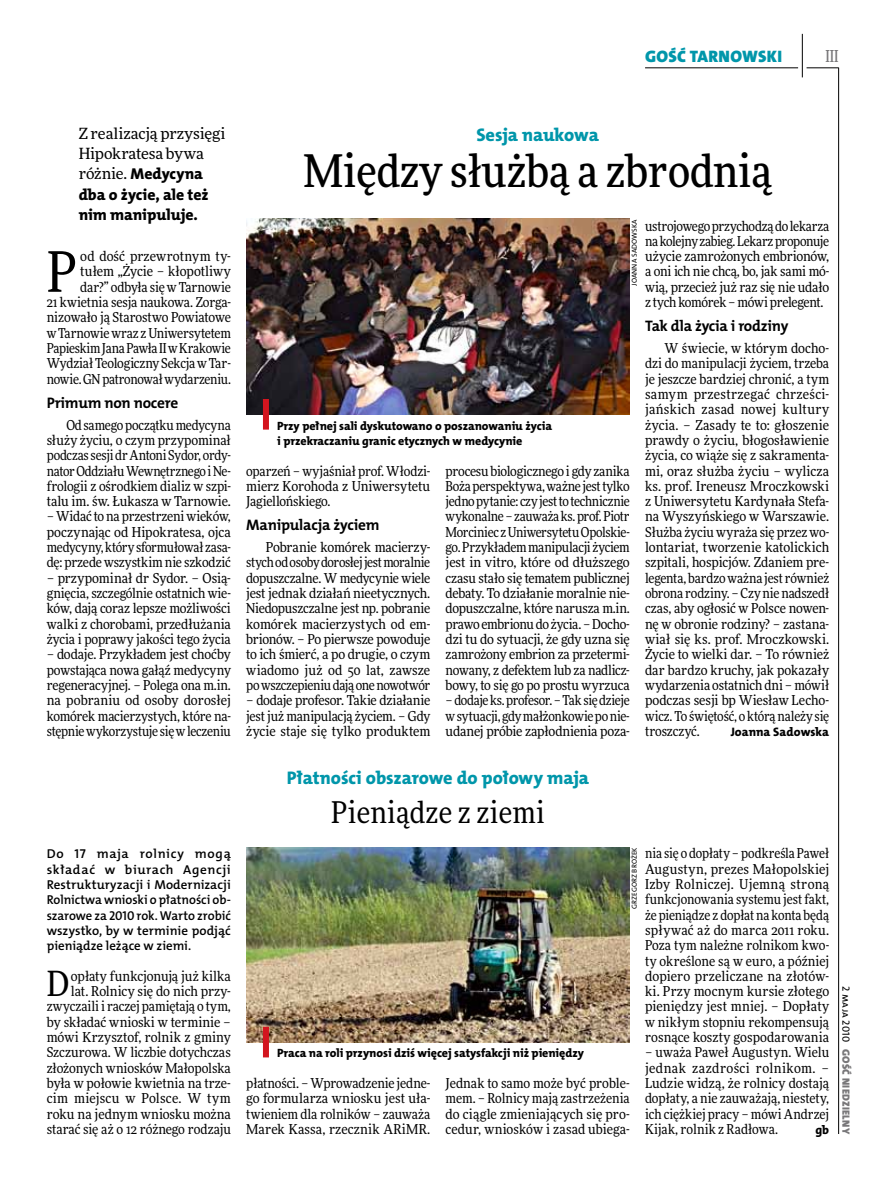
<style>
.page{position:relative;width:893px;height:1191px;background:#fff}
.page>*{position:absolute;margin:0;border:0;box-sizing:border-box;transform-origin:0 0}
.t1{font:55.95px "Freeday Narrow News";color:#000}
.t2{font:500 45px "Freeday Narrow";color:#000}
.t3{font:34.8px "Freeday Narrow News";color:#000}
.t4{font:30px "Freeday Narrow News";letter-spacing:.01em;color:#000}
.t5{font:18.3px "The Mix HP8 Ex Bld";letter-spacing:-.005em;color:#0096aa}
.t6{font:16.65px "The Mix HP9 Blk";letter-spacing:.02em;color:#0096aa}
.t7{font:500 16.5px "Freeday Narrow";color:#787779;scale:.9 1}
.t8{font:15.75px/20.4px "The Mix HP8 Ex Bld";letter-spacing:-.005em;color:#000}
.t9{font:15.45px/20.4px "Freeday News";letter-spacing:-.005em;color:#000}
.t10{font:15.3px "The Mix HP7 Bld";letter-spacing:-.015em;color:#000}
.t11{font:13.65px/15.3px "Freeday Narrow News";letter-spacing:-.01em;color:#000;text-align:justify}
.t12{font:12.9px/15.3px "The Mix HP6 Se Bld";color:#000;text-align:justify}
.t13{font:12.3px "The Mix HP8 Ex Bld";letter-spacing:.005em;color:#000}
.t14{font:12px/15.3px "The Mix HP8 Ex Bld";letter-spacing:-.005em;color:#000}
.t15{font:10.5px "The Mix HP9 Blk";letter-spacing:.025em;color:#787779}
.t16{font:10.5px "The Mix HP5 Plain";color:#000}
.t17{font:7.2px "The Mix HP5 Plain";letter-spacing:.015em;color:#000}
.s1{font-family:"Freeday News";font-size:15.45px}
</style>
<div class="page">
<hr style="left:806px;top:68px;width:33px;height:1px;background:#000">
<hr style="left:645px;top:68px;width:153px;height:1px;background:#000">
<hr style="left:838px;top:68px;width:1px;height:1066px;background:#000">
<hr style="left:802px;top:34px;width:1px;height:43px;background:#000">
<img style="left:246px;top:847px;width:384px;height:195px">
<img style="left:246px;top:219px;width:384px;height:195px">
<div style="left:263px;top:399px;width:6px;height:30px;background:#d3151f"></div>
<div style="left:263px;top:1026px;width:6px;height:31px;background:#d3151f"></div>
<p class="t6" style="left:645px;top:46px;width:138px">GOŚĆ TARNOWSKI</p>
<p class="t7" style="left:825px;top:46px;width:16px">III</p>
<p class="t9" style="left:79px;top:123px;width:148px">Z realizacją przysięgi<br>Hipokratesa bywa</p>
<p class="t8" style="left:79px;top:164px;width:131px"><span class="s1">różnie.</span> Medycyna dba o życie, ale też nim manipuluje.</p>
<p class="t11" style="left:47px;top:248px;width:186px;text-align:right">od dość przewrotnym ty&shy;tułem „Życie – kłopotliwy<br>dar?” odbyła się w Tarnowie<br>21 kwietnia sesja naukowa. Zorga&shy;nizowało ją Starostwo Powiatowe w Tarnowie wraz z Uniwersytetem<br>Papieskim Jana Pawła II w Krakowie<br>Wydział Teologiczny Sekcja w Tar&shy;nowie. GN patronował wydarzeniu.</p>
<p class="t10" style="left:47px;top:393px;width:133px">Primum non nocere</p>
<p class="t11" style="left:47px;top:417px;width:186px;text-indent:20px">Od samego początku medycyna służy życiu, o czym przypominał podczas sesji dr Antoni Sydor, ordy&shy;nator Oddziału Wewnętrznego i Ne&shy;frologii z ośrodkiem dializ w szpi&shy;talu im. św. Łukasza w Tarnowie.</p>
<p class="t11" style="left:47px;top:509px;width:186px">– Widać to na przestrzeni wieków, poczynając od Hipokratesa, ojca medycyny, który sformułował zasa&shy;dę: przede wszystkim nie szkodzić</p>
<p class="t11" style="left:47px;top:570px;width:186px">– przypominał dr Sydor. – Osią&shy;gnięcia, szczególnie ostatnich wie&shy;ków, dają coraz lepsze możliwości walki z chorobami, przedłużania życia i poprawy jakości tego życia</p>
<p class="t11" style="left:47px;top:646px;width:186px">– dodaje. Przykładem jest choćby powstająca nowa gałąź medycyny regeneracyjnej. – Polega ona m.in. na pobraniu od osoby dorosłej komórek macierzystych, które na&shy;stępnie wykorzystuje się w leczeniu</p>
<h1 class="t1" style="left:47px;top:237px;width:32px">P</h1>
<p class="t12" style="left:47px;top:846px;width:186px">Do 17 maja rolnicy mogą składać w biurach Agencji Restrukturyzacji i Modernizacji Rolnictwa wnioski o płatności ob&shy;szarowe za 2010 rok. Warto zrobić wszystko, by w terminie podjąć pieniądze leżące w ziemi.</p>
<h3 class="t3" style="left:47px;top:962px;width:24px">D</h3>
<p class="t11" style="left:47px;top:968px;width:186px;text-align:right">opłaty funkcjonują już kilka<br>lat. Rolnicy się do nich przy&shy;zwyczaili i raczej pamiętają o tym, by składać wnioski w terminie – mówi Krzysztof, rolnik z gminy<br>Szczurowa. W liczbie dotychczas złożonych wniosków Małopolska była w połowie kwietnia na trze&shy;cim miejscu w Polsce. W tym roku na jednym wniosku można starać się aż o 12 różnego rodzaju</p>
<h3 class="t5" style="left:476px;top:123px;width:124px">Sesja naukowa</h3>
<h2 class="t2" style="left:303px;top:143px;width:470px">Między służbą a zbrodnią</h2>
<p class="t14" style="left:277px;top:418px;width:276px">Przy pełnej sali dyskutowano o poszanowaniu życia i przekraczaniu granic etycznych w medycynie</p>
<p class="t17" style="left:630px;top:286px;width:68px;rotate:-90deg">Joanna Sadowska</p>
<p class="t11" style="left:246px;top:463px;width:186px">oparzeń – wyjaśniał prof. Włodzi&shy;mierz Korohoda z Uniwersytetu Jagiellońskiego.</p>
<p class="t10" style="left:246px;top:515px;width:135px">Manipulacja życiem</p>
<p class="t11" style="left:246px;top:539px;width:186px;text-indent:20px">Pobranie komórek macierzy&shy;stych od osoby dorosłej jest moralnie dopuszczalne. W medycynie wiele jest jednak działań nieetycznych.<br>Niedopuszczalne jest np. pobranie komórek macierzystych od em&shy;brionów. – Po pierwsze powoduje to ich śmierć, a po drugie, o czym wiadomo już od 50 lat, zawsze po wszczepieniu dają one nowotwór</p>
<p class="t11" style="left:246px;top:692px;width:186px">– dodaje profesor. Takie działanie jest już manipulacją życiem. – Gdy życie staje się tylko produktem</p>
<p class="t11" style="left:446px;top:463px;width:186px">procesu biologicznego i gdy zanika Boża perspektywa, ważne jest tylko jedno pytanie: czy jest to technicznie wykonalne – zauważa ks. prof. Piotr Morciniec z Uniwersytetu Opolskie&shy;go. Przykładem manipulacji życiem jest in vitro, które od dłuższego czasu stało się tematem publicznej debaty. To działanie moralnie nie&shy;dopuszczalne, które narusza m.in. prawo embrionu do życia. – Docho&shy;dzi tu do sytuacji, że gdy uzna się zamrożony embrion za przetermi&shy;nowany, z defektem lub za nadlicz&shy;bowy, to się go po prostu wyrzuca</p>
<p class="t11" style="left:446px;top:692px;width:186px">– dodaje ks. profesor. – Tak się dzieje w sytuacji, gdy małżonkowie po nie&shy;udanej próbie zapłodnienia poza-</p>
<p class="t11" style="left:645px;top:218px;width:186px">ustrojowego przychodzą do lekarza na kolejny zabieg. Lekarz proponuje użycie zamrożonych embrionów, a oni ich nie chcą, bo, jak sami mó&shy;wią, przecież już raz się nie udało z tych komórek – mówi prelegent.</p>
<p class="t10" style="left:645px;top:316px;width:145px">Tak dla życia i rodziny</p>
<p class="t11" style="left:645px;top:340px;width:186px;text-indent:20px">W świecie, w którym docho&shy;dzi do manipulacji życiem, trzeba je jeszcze bardziej chronić, a tym samym przestrzegać chrześci&shy;jańskich zasad nowej kultury życia. – Zasady te to: głoszenie prawdy o życiu, błogosławienie życia, co wiąże się z sakramenta&shy;mi, oraz służba życiu – wylicza ks. prof. Ireneusz Mroczkowski z Uniwersytetu Kardynała Stefa&shy;na Wyszyńskiego w Warszawie.<br>Służba życiu wyraża się przez wo&shy;lontariat, tworzenie katolickich szpitali, hospicjów. Zdaniem pre&shy;legenta, bardzo ważna jest również obrona rodziny. – Czy nie nadszedł czas, aby ogłosić w Polsce nowen&shy;nę w obronie rodziny? – zastana&shy;wiał się ks. prof. Mroczkowski.<br>Życie to wielki dar. – To również dar bardzo kruchy, jak pokazały wydarzenia ostatnich dni – mówił podczas sesji bp Wiesław Lecho&shy;wicz. To świętość, o którą należy się troszczyć.</p>
<p class="t13" style="left:731px;top:724px;width:100px">Joanna Sadowska</p>
<h3 class="t5" style="left:287px;top:766px;width:304px">Płatności obszarowe do połowy maja</h3>
<h3 class="t4" style="left:331px;top:793px;width:215px">Pieniądze z ziemi</h3>
<p class="t17" style="left:630px;top:909px;width:63px;rotate:-90deg">Grzegorz Brożek</p>
<p class="t14" style="left:277px;top:1045px;width:308px">Praca na roli przynosi dziś więcej satysfakcji niż pieniędzy</p>
<p class="t11" style="left:246px;top:1075px;width:186px">płatności. – Wprowadzenie jedne&shy;go formularza wniosku jest uła&shy;twieniem dla rolników – zauważa Marek Kassa, rzecznik ARiMR.</p>
<p class="t11" style="left:446px;top:1075px;width:186px">Jednak to samo może być proble&shy;mem. – Rolnicy mają zastrzeżenia do ciągle zmieniających się pro&shy;cedur, wniosków i zasad ubiega-</p>
<p class="t11" style="left:645px;top:845px;width:186px">nia się o dopłaty – podkreśla Paweł Augustyn, prezes Małopolskiej Izby Rolniczej. Ujemną stroną funkcjonowania systemu jest fakt, że pieniądze z dopłat na konta będą spływać aż do marca 2011 roku.<br>Poza tym należne rolnikom kwo&shy;ty określone są w euro, a później dopiero przeliczane na złotów&shy;ki. Przy mocnym kursie złotego pieniędzy jest mniej. – Dopłaty w nikłym stopniu rekompensują rosnące koszty gospodarowania</p>
<p class="t11" style="left:645px;top:1044px;width:186px">– uważa Paweł Augustyn. Wielu jednak zazdrości rolnikom. – Ludzie widzą, że rolnicy dostają dopłaty, a nie zauważają, niestety, ich ciężkiej pracy – mówi Andrzej Kijak, rolnik z Radłowa.</p>
<p class="t13" style="left:815px;top:1122px;width:15px">gb</p>
<p class="t16" style="left:853px;top:986px;width:58px;rotate:90deg">2 maja 2010</p>
<p class="t15" style="left:853px;top:1049px;width:86px;rotate:90deg">GOŚĆ NIEDZIELNY</p>
</div>
